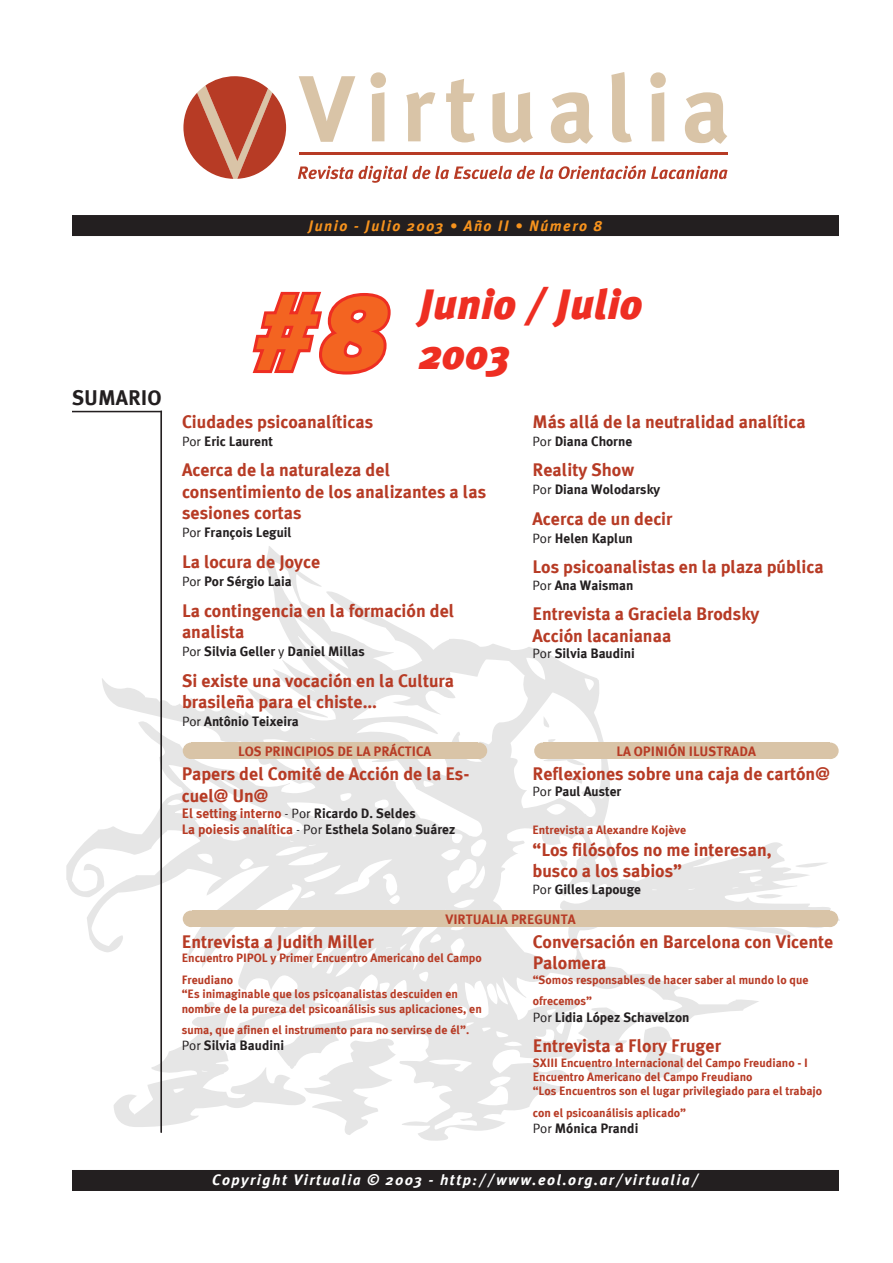
<style>
.page{position:relative;width:893px;height:1263px;background:#fff}
.page>*{position:absolute;margin:0;border:0;box-sizing:border-box;transform-origin:0 0}
.t1{font:italic 900 108px "Meta Plus";color:#f36421}
.t2{font:italic 900 42px/50.4px "Meta Plus";color:#ee2e22}
.t3{font:700 21px "Meta Plus";color:#231f20}
.t4{font:700 18px/21.6px "Meta Plus";color:#b73b25}
.t5{font:italic 700 15px "Meta Plus";letter-spacing:.1em;color:#fff}
.t6{font:italic 700 15px "Meta Plus";letter-spacing:.1em;color:#f7931d}
.t7{font:700 13.5px "Meta Plus";color:#231f20}
.t8{font:700 13.5px/16.2px "Meta Plus";color:#b73b25}
.t9{font:700 12px/14.4px "Meta Plus";color:#b73b25}
.s1{font-family:"Meta Plus Normal";font-weight:400}
.s2{font-family:"Meta Plus Normal";font-weight:400;color:#231f20}
.s3{color:#231f20}
</style>
<div class="page">
<div style="left:73px;top:1171px;width:765px;height:19px;background:#231f20"></div>
<div style="left:72px;top:1170px;width:767px;height:21px;border:2px solid #231f20"></div>
<svg style="left:66px;top:546px;width:774px;height:595px"></svg>
<svg style="left:544px;top:716px;width:7px;height:14px"></svg>
<svg style="left:544px;top:759px;width:41px;height:7px"></svg>
<svg style="left:548px;top:738px;width:10px;height:4px"></svg>
<svg style="left:569px;top:775px;width:15px;height:10px"></svg>
<svg style="left:559px;top:859px;width:10px;height:9px"></svg>
<svg style="left:756px;top:893px;width:27px;height:6px"></svg>
<svg style="left:585px;top:1024px;width:100px;height:55px"></svg>
<svg style="left:796px;top:862px;width:33px;height:6px"></svg>
<svg style="left:114px;top:992px;width:282px;height:143px"></svg>
<hr style="left:72px;top:411px;width:90px;height:1px;background:#231f20">
<hr style="left:160px;top:411px;width:2px;height:722px;background:#231f20">
<hr style="left:299px;top:153px;width:428px;height:2px;background:#b73b25">
<svg style="left:299px;top:76px;width:56px;height:66px"></svg>
<svg style="left:370px;top:72px;width:16px;height:69px"></svg>
<svg style="left:406px;top:92px;width:29px;height:49px"></svg>
<svg style="left:446px;top:79px;width:29px;height:63px"></svg>
<svg style="left:492px;top:92px;width:41px;height:51px"></svg>
<svg style="left:551px;top:92px;width:42px;height:52px"></svg>
<svg style="left:611px;top:72px;width:21px;height:70px"></svg>
<svg style="left:650px;top:72px;width:16px;height:69px"></svg>
<svg style="left:685px;top:92px;width:42px;height:52px"></svg>
<svg style="left:298px;top:166px;width:255px;height:17px"></svg>
<svg style="left:559px;top:165px;width:168px;height:14px"></svg>
<svg style="left:183px;top:76px;width:103px;height:103px"></svg>
<div style="left:73px;top:216px;width:765px;height:19px;background:#231f20"></div>
<div style="left:72px;top:215px;width:767px;height:21px;border:2px solid #231f20"></div>
<svg style="left:252px;top:291px;width:139px;height:84px"></svg>
<div style="left:192px;top:742px;width:286px;height:17px;background:#d9c4a7"></div>
<div style="left:183px;top:742px;width:16px;height:17px;background:#d9c4a7;border-radius:50%"></div>
<div style="left:471px;top:742px;width:16px;height:17px;background:#d9c4a7;border-radius:50%"></div>
<div style="left:192px;top:910px;width:637px;height:17px;background:#d9c4a7"></div>
<div style="left:183px;top:910px;width:16px;height:17px;background:#d9c4a7;border-radius:50%"></div>
<div style="left:822px;top:910px;width:16px;height:17px;background:#d9c4a7;border-radius:50%"></div>
<div style="left:543px;top:742px;width:287px;height:17px;background:#d9c4a7"></div>
<div style="left:534px;top:742px;width:17px;height:17px;background:#d9c4a7;border-radius:50%"></div>
<div style="left:822px;top:742px;width:17px;height:17px;background:#d9c4a7;border-radius:50%"></div>
<p class="t6" style="left:309px;top:217px;width:295px">Junio - Julio 2003 • Año II • Número 8</p>
<p class="t3" style="left:72px;top:386px;width:91px">SUMARIO</p>
<h1 class="t1" style="left:254px;top:270px;width:135px">#8</h1>
<h2 class="t2" style="left:419px;top:280px;width:225px">Junio / Julio<br>2003</h2>
<p class="t4" style="left:182px;top:410px;width:193px">Ciudades psicoanalíticas</p>
<p class="t7" style="left:182px;top:433px;width:92px"><span class="s1">Por</span> Eric Laurent</p>
<p class="t4" style="left:182px;top:459px;width:306px">Acerca de la naturaleza del consentimiento de los analizantes a las sesiones cortas</p>
<p class="t7" style="left:182px;top:525px;width:111px"><span class="s1">Por</span> François Leguil</p>
<p class="t4" style="left:182px;top:551px;width:140px">La locura de Joyce</p>
<p class="t7" style="left:182px;top:573px;width:111px"><span class="s1">Por</span> Por Sérgio Laia</p>
<p class="t4" style="left:182px;top:599px;width:274px">La contingencia en la formación del analista</p>
<p class="t7" style="left:182px;top:644px;width:184px"><span class="s1">Por</span> Silvia Geller <span class="s1">y</span> Daniel Millas</p>
<p class="t4" style="left:182px;top:670px;width:274px">Si existe una vocación en la Cultura brasileña para el chiste...</p>
<p class="t7" style="left:182px;top:714px;width:118px"><span class="s1">Por</span> Antônio Teixeira</p>
<p class="t8" style="left:238px;top:743px;width:194px">LOS PRINCIPIOS DE LA PRÁCTICA</p>
<p class="t4" style="left:182px;top:763px;width:289px">Papers del Comité de Acción de la Es&shy;cuel@ Un@</p>
<p class="t8" style="left:182px;top:805px;width:275px">El setting interno <span class="s2">- Por</span> <span class="s3">Ricardo D. Seldes<br></span>La poiesis analítica <span class="s2">- Por</span> <span class="s3">Esthela Solano Suárez</span></p>
<p class="t4" style="left:532px;top:410px;width:275px">Más allá de la neutralidad analítica</p>
<p class="t7" style="left:532px;top:433px;width:101px"><span class="s1">Por</span> Diana Chorne</p>
<p class="t4" style="left:532px;top:459px;width:103px">Reality Show</p>
<p class="t7" style="left:532px;top:482px;width:129px"><span class="s1">Por</span> Diana Wolodarsky</p>
<p class="t4" style="left:532px;top:508px;width:141px">Acerca de un decir</p>
<p class="t7" style="left:532px;top:530px;width:102px"><span class="s1">Por</span> Helen Kaplun</p>
<p class="t4" style="left:532px;top:556px;width:293px">Los psicoanalistas en la plaza pública</p>
<p class="t7" style="left:532px;top:577px;width:102px"><span class="s1">Por</span> Ana Waisman</p>
<p class="t4" style="left:532px;top:603px;width:228px">Entrevista a Graciela Brodsky<br>Acción lacanianaa</p>
<p class="t7" style="left:532px;top:645px;width:104px"><span class="s1">Por</span> Silvia Baudini</p>
<p class="t8" style="left:617px;top:743px;width:141px">LA OPINIÓN ILUSTRADA</p>
<p class="t4" style="left:532px;top:763px;width:299px">Reflexiones sobre una caja de cartón@</p>
<p class="t7" style="left:532px;top:784px;width:90px"><span class="s1">Por</span> Paul Auster</p>
<p class="t9" style="left:532px;top:823px;width:155px">Entrevista a Alexandre Kojève</p>
<p class="t4" style="left:532px;top:838px;width:241px">“Los filósofos no me interesan, busco a los sabios”</p>
<p class="t7" style="left:532px;top:881px;width:110px"><span class="s1">Por</span> Gilles Lapouge</p>
<p class="t8" style="left:445px;top:911px;width:132px">VIRTUALIA PREGUNTA</p>
<p class="t4" style="left:182px;top:931px;width:194px">Entrevista a Judith Miller</p>
<p class="t9" style="left:182px;top:947px;width:302px;line-height:21.6px">Encuentro PIPOL y Primer Encuentro Americano del Campo<br>Freudiano</p>
<p class="t9" style="left:182px;top:987px;width:302px">“Es inimaginable que los psicoanalistas descuiden en nombre de la pureza del psicoanálisis sus aplicaciones, en</p>
<p class="t9" style="left:182px;top:1023px;width:289px">suma, que afinen el instrumento para no servirse de él”.</p>
<p class="t7" style="left:182px;top:1038px;width:104px"><span class="s1">Por</span> Silvia Baudini</p>
<p class="t4" style="left:533px;top:931px;width:302px">Conversación en Barcelona con Vicente<br>Palomera</p>
<p class="t9" style="left:533px;top:969px;width:277px;line-height:21.6px">“Somos responsables de hacer saber al mundo lo que ofrecemos”</p>
<p class="t7" style="left:533px;top:1009px;width:158px"><span class="s1">Por</span> Lidia López Schavelzon</p>
<p class="t4" style="left:533px;top:1035px;width:190px">Entrevista a Flory Fruger</p>
<p class="t9" style="left:533px;top:1055px;width:291px">SXIII Encuentro Internacional del Campo Freudiano - I<br>Encuentro Americano del Campo Freudiano<br>“Los Encuentros son el lugar privilegiado para el trabajo</p>
<p class="t9" style="left:533px;top:1105px;width:155px">con el psicoanálisis aplicado”</p>
<p class="t7" style="left:533px;top:1121px;width:107px"><span class="s1">Por</span> Mónica Prandi</p>
<p class="t5" style="left:212px;top:1171px;width:488px">Copyright Virtualia © 2003 - http://www.eol.org.ar/virtualia/</p>
</div>
